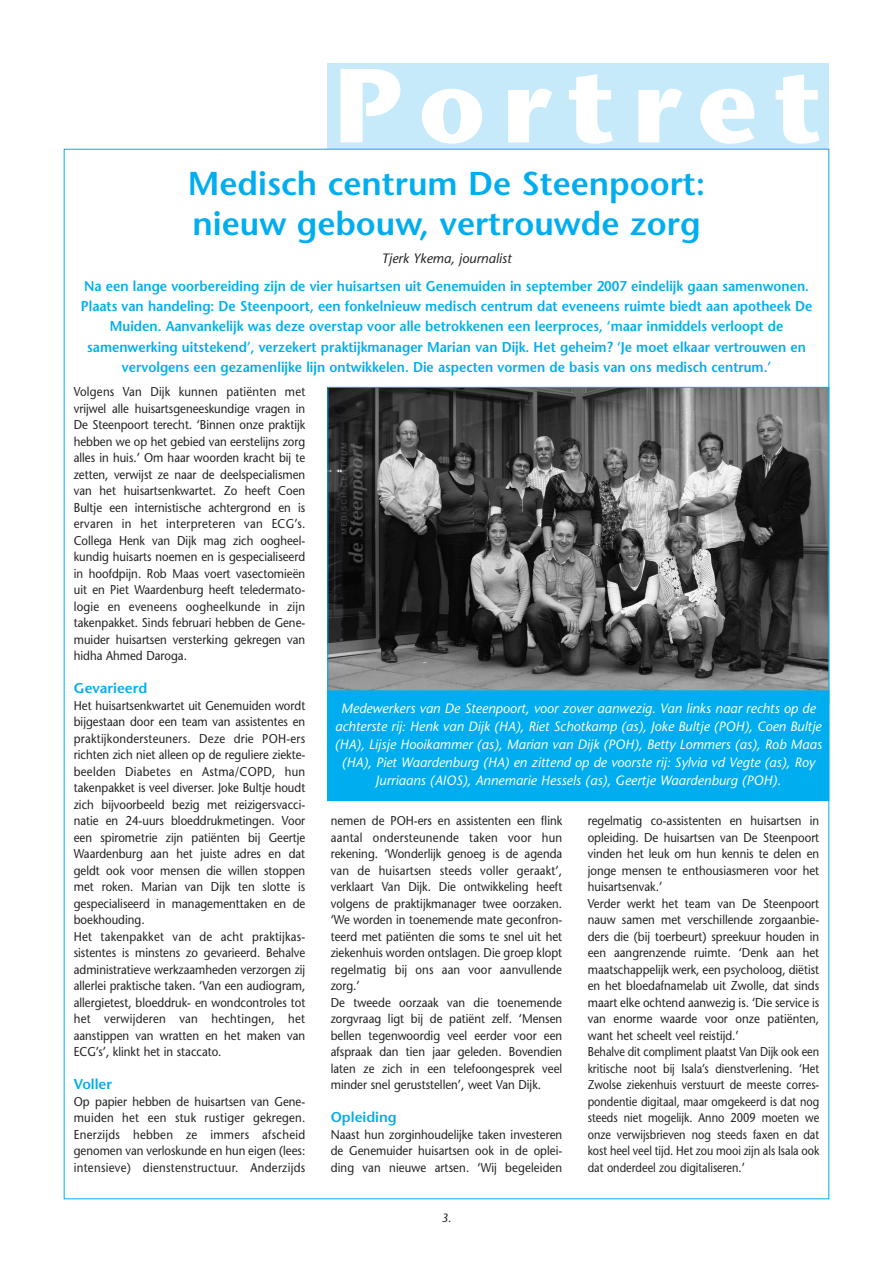
<style>
.page{position:relative;width:893px;height:1263px;background:#fff}
.page>*{position:absolute;margin:0;border:0;box-sizing:border-box;transform-origin:0 0}
.t1{font:700 105px "Stone Sans";letter-spacing:.155em;color:#fff}
.t2{font:600 33px/40.2px "Stone Sans";color:#00aeef}
.t3{font:600 14.25px/20.2px "Stone Sans";color:#00aeef;text-align:center;scale:.93 1}
.t4{font:600 14.25px "Stone Sans";color:#00aeef}
.t5{font:italic 13.5px/18px "Stone Sans";color:#fff;text-align:center}
.t6{font:italic 13.5px "Stone Sans";color:#231f20}
.t7{font:12.75px/16.5px "Stone Sans";color:#231f20;text-align:justify;scale:.9 1}
.t8{font:italic 12px "Stone Sans";color:#231f20}
</style>
<div class="page">
<div style="left:327px;top:64px;width:502px;height:85px;background:#c6eafa"></div>
<img style="left:329px;top:389px;width:498px;height:301px">
<div style="left:328px;top:691px;width:501px;height:110px;background:#00aeef"></div>
<div style="left:327px;top:690px;width:502px;height:111px;border:1px solid #00aeef"></div>
<h1 class="t1" style="left:334px;top:65px;width:490px">Portret</h1>
<h2 class="t2" style="left:188px;top:167px;width:519px">Medisch centrum De Steenpoort: nieuw gebouw, vertrouwde zorg</h2>
<p class="t6" style="left:381px;top:253px;width:132px">Tjerk Ykema, journalist</p>
<p class="t3" style="left:81px;top:277px;width:788px">Na een lange voorbereiding zijn de vier huisartsen uit Genemuiden in september 2007 eindelijk gaan samenwonen.<br>Plaats van handeling: De Steenpoort, een fonkelnieuw medisch centrum dat eveneens ruimte biedt aan apotheek De Muiden. Aanvankelijk was deze overstap voor alle betrokkenen een leerproces, ‘maar inmiddels verloopt de samenwerking uitstekend’, verzekert praktijkmanager Marian van Dijk. Het geheim? ‘Je moet elkaar vertrouwen en vervolgens een gezamenlijke lijn ontwikkelen. Die aspecten vormen de basis van ons medisch centrum.’</p>
<p class="t7" style="left:74px;top:385px;width:259px">Volgens Van Dijk kunnen patiënten met vrijwel alle huisartsgeneeskundige vragen in De Steenpoort terecht. ‘Binnen onze praktijk hebben we op het gebied van eerstelijns zorg alles in huis.’ Om haar woorden kracht bij te zetten, verwijst ze naar de deelspecialismen van het huisartsenkwartet. Zo heeft Coen Bultje een internistische achtergrond en is ervaren in het interpreteren van ECG’s.<br>Collega Henk van Dijk mag zich oogheel&shy;kundig huisarts noemen en is gespecialiseerd in hoofdpijn. Rob Maas voert vasectomieën uit en Piet Waardenburg heeft teledermato&shy;logie en eveneens oogheelkunde in zijn takenpakket. Sinds februari hebben de Gene&shy;muider huisartsen versterking gekregen van hidha Ahmed Daroga.</p>
<p class="t4" style="left:74px;top:683px;width:75px">Gevarieerd</p>
<p class="t7" style="left:74px;top:698px;width:259px;text-align:left">Het huisartsenkwartet uit Genemuiden wordt bijgestaan door een team van assistentes en praktijkondersteuners. Deze drie POH-ers richten zich niet alleen op de reguliere ziekte&shy;beelden Diabetes en Astma/COPD, hun takenpakket is veel diverser. Joke Bultje houdt zich bijvoorbeeld bezig met reizigersvacci&shy;natie en 24-uurs bloeddrukmetingen. Voor een spirometrie zijn patiënten bij Geertje Waardenburg aan het juiste adres en dat geldt ook voor mensen die willen stoppen met roken. Marian van Dijk ten slotte is gespecialiseerd in managementtaken en de boekhouding.<br>Het takenpakket van de acht praktijkas&shy;sistentes is minstens zo gevarieerd. Behalve administratieve werkzaamheden verzorgen zij allerlei praktische taken. ‘Van een audiogram, allergietest, bloeddruk- en wondcontroles tot het verwijderen van hechtingen, het aanstippen van wratten en het maken van ECG’s’, klinkt het in staccato.</p>
<p class="t4" style="left:74px;top:1079px;width:40px">Voller</p>
<p class="t7" style="left:74px;top:1094px;width:259px">Op papier hebben de huisartsen van Gene&shy;muiden het een stuk rustiger gekregen.<br>Enerzijds hebben ze immers afscheid genomen van verloskunde en hun eigen (lees: intensieve) dienstenstructuur. Anderzijds</p>
<p class="t5" style="left:335px;top:701px;width:489px">Medewerkers van De Steenpoort, voor zover aanwezig. Van links naar rechts op de achterste rij: Henk van Dijk (HA), Riet Schotkamp (as), Joke Bultje (POH), Coen Bultje (HA), Lijsje Hooikammer (as), Marian van Dijk (POH), Betty Lommers (as), Rob Maas (HA), Piet Waardenburg (HA) en zittend op de voorste rij: Sylvia vd Vegte (as), Roy Jurriaans (AIOS), Annemarie Hessels (as), Geertje Waardenburg (POH).</p>
<p class="t7" style="left:331px;top:814px;width:259px;text-align:left">nemen de POH-ers en assistenten een flink aantal ondersteunende taken voor hun rekening. ‘Wonderlijk genoeg is de agenda van de huisartsen steeds voller geraakt’, verklaart Van Dijk. Die ontwikkeling heeft volgens de praktijkmanager twee oorzaken. ‘We worden in toenemende mate geconfron&shy;teerd met patiënten die soms te snel uit het ziekenhuis worden ontslagen. Die groep klopt regelmatig bij ons aan voor aanvullende zorg.’<br>De tweede oorzaak van die toenemende zorgvraag ligt bij de patiënt zelf. ‘Mensen bellen tegenwoordig veel eerder voor een afspraak dan tien jaar geleden. Bovendien laten ze zich in een telefoongesprek veel minder snel geruststellen’, weet Van Dijk.</p>
<p class="t4" style="left:331px;top:1112px;width:68px">Opleiding</p>
<p class="t7" style="left:331px;top:1127px;width:259px">Naast hun zorginhoudelijke taken investeren de Genemuider huisartsen ook in de oplei&shy;ding van nieuwe artsen. ‘Wij begeleiden</p>
<p class="t8" style="left:441px;top:1213px;width:12px">3.</p>
<p class="t7" style="left:588px;top:814px;width:259px;text-align:left">regelmatig co-assistenten en huisartsen in opleiding. De huisartsen van De Steenpoort vinden het leuk om hun kennis te delen en jonge mensen te enthousiasmeren voor het huisartsenvak.’<br>Verder werkt het team van De Steenpoort nauw samen met verschillende zorgaanbie&shy;ders die (bij toerbeurt) spreekuur houden in een aangrenzende ruimte. ‘Denk aan het maatschappelijk werk, een psycholoog, diëtist en het bloedafnamelab uit Zwolle, dat sinds maart elke ochtend aanwezig is. ‘Die service is van enorme waarde voor onze patiënten, want het scheelt veel reistijd.’<br>Behalve dit compliment plaatst Van Dijk ook een kritische noot bij Isala’s dienstverlening. ‘Het Zwolse ziekenhuis verstuurt de meeste corres&shy;pondentie digitaal, maar omgekeerd is dat nog steeds niet mogelijk. Anno 2009 moeten we onze verwijsbrieven nog steeds faxen en dat kost heel veel tijd. Het zou mooi zijn als Isala ook dat onderdeel zou digitaliseren.’</p>
</div>
